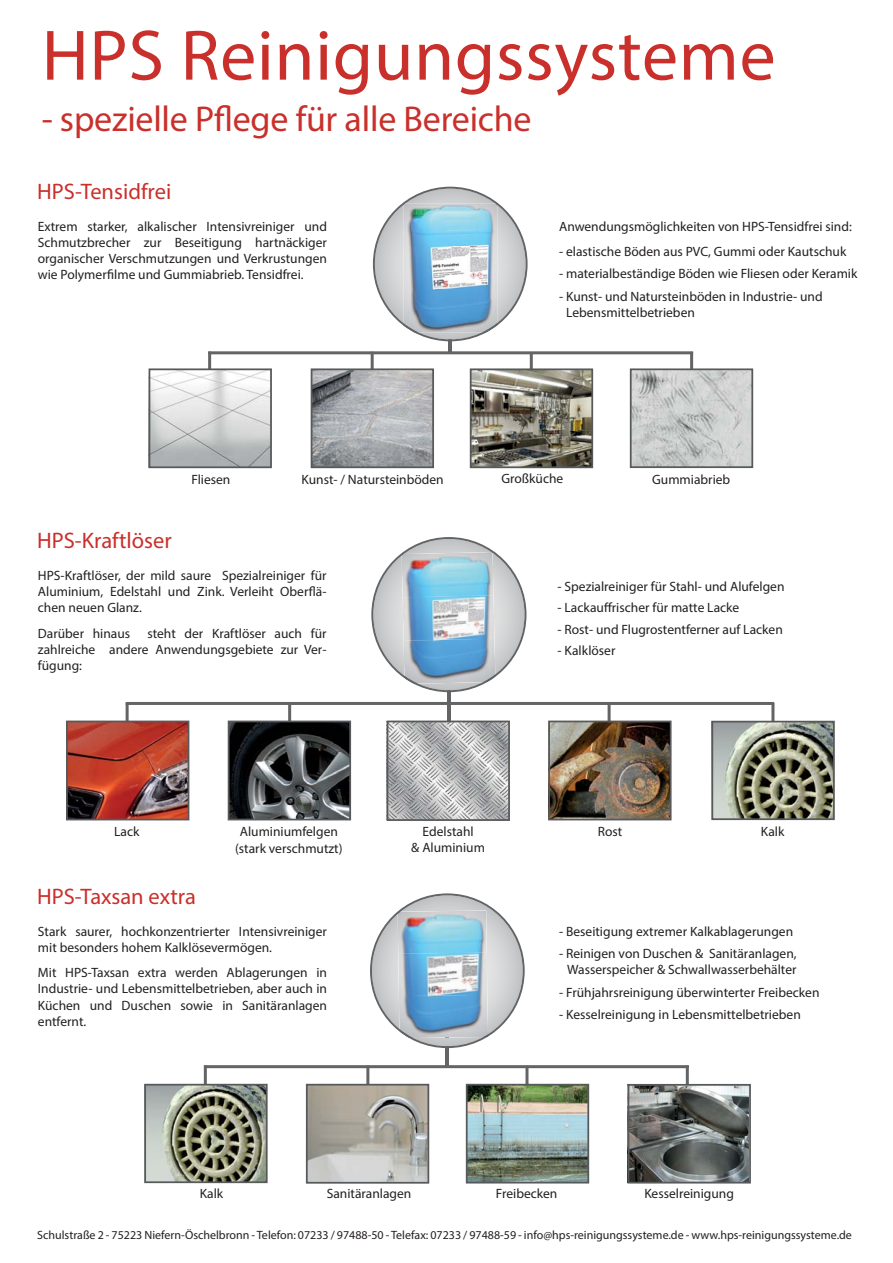
<style>
.page{position:relative;width:893px;height:1263px;background:#fff}
.page>*{position:absolute;margin:0;border:0;box-sizing:border-box;transform-origin:0 0}
.t1{font:72px "Myriad Pro";letter-spacing:.01em;color:#c9302b}
.t2{font:36px "Myriad Pro";letter-spacing:-.005em;color:#c9302b}
.t3{font:22.5px "Myriad Pro";color:#c9302b}
.t4{font:13.5px/16.2px "Myriad Pro";color:#231f20;text-align:justify}
.t5{font:12px "Myriad Pro";color:#231f20}
</style>
<div class="page">
<hr style="left:204px;top:1065px;width:3px;height:27px;background:#636466">
<hr style="left:366px;top:1065px;width:3px;height:20px;background:#636466">
<hr style="left:525px;top:1066px;width:3px;height:20px;background:#636466">
<hr style="left:446px;top:1033px;width:3px;height:34px;background:#636466">
<hr style="left:686px;top:1065px;width:3px;height:21px;background:#636466">
<hr style="left:204px;top:1065px;width:485px;height:3px;background:#636466">
<img style="left:147px;top:1087px;width:118px;height:93px">
<div style="left:144px;top:1084px;width:124px;height:99px;border:2px solid #58595b"></div>
<svg style="left:370px;top:893px;width:155px;height:155px"></svg>
<img style="left:399px;top:1026px;width:89px;height:12px">
<img style="left:469px;top:1087px;width:117px;height:93px">
<div style="left:466px;top:1084px;width:123px;height:99px;border:2px solid #58595b"></div>
<img style="left:309px;top:1087px;width:117px;height:93px">
<div style="left:306px;top:1084px;width:123px;height:99px;border:2px solid #58595b"></div>
<img style="left:631px;top:1087px;width:117px;height:93px">
<div style="left:628px;top:1084px;width:123px;height:99px;border:2px solid #58595b"></div>
<hr style="left:208px;top:352px;width:3px;height:77px;background:#636466">
<hr style="left:371px;top:352px;width:3px;height:56px;background:#636466">
<hr style="left:530px;top:352px;width:3px;height:59px;background:#636466">
<hr style="left:449px;top:333px;width:3px;height:20px;background:#636466">
<hr style="left:690px;top:352px;width:3px;height:59px;background:#636466">
<hr style="left:208px;top:351px;width:485px;height:3px;background:#636466">
<img style="left:152px;top:371px;width:117px;height:94px">
<div style="left:149px;top:368px;width:123px;height:100px;border:2px solid #58595b"></div>
<img style="left:314px;top:371px;width:117px;height:94px">
<div style="left:311px;top:368px;width:123px;height:100px;border:2px solid #58595b"></div>
<svg style="left:373px;top:187px;width:155px;height:154px"></svg>
<img style="left:403px;top:206px;width:95px;height:115px">
<img style="left:403px;top:204px;width:95px;height:2px">
<img style="left:403px;top:321px;width:95px;height:12px">
<img style="left:473px;top:371px;width:117px;height:94px">
<div style="left:470px;top:368px;width:123px;height:100px;border:2px solid #58595b"></div>
<img style="left:633px;top:371px;width:117px;height:94px">
<div style="left:630px;top:368px;width:123px;height:100px;border:2px solid #58595b"></div>
<hr style="left:126px;top:703px;width:3px;height:30px;background:#636466">
<hr style="left:288px;top:703px;width:3px;height:22px;background:#636466">
<hr style="left:447px;top:681px;width:3px;height:45px;background:#636466">
<hr style="left:608px;top:703px;width:3px;height:23px;background:#636466">
<hr style="left:771px;top:703px;width:3px;height:23px;background:#636466">
<hr style="left:126px;top:702px;width:648px;height:3px;background:#636466">
<img style="left:551px;top:723px;width:118px;height:94px">
<div style="left:548px;top:720px;width:124px;height:100px;border:2px solid #58595b"></div>
<img style="left:231px;top:723px;width:117px;height:94px">
<div style="left:228px;top:720px;width:123px;height:100px;border:2px solid #58595b"></div>
<img style="left:390px;top:723px;width:117px;height:95px">
<div style="left:387px;top:720px;width:123px;height:101px;border:2px solid #58595b"></div>
<img style="left:714px;top:724px;width:118px;height:93px">
<div style="left:711px;top:721px;width:124px;height:99px;border:2px solid #58595b"></div>
<img style="left:69px;top:723px;width:117px;height:94px">
<div style="left:66px;top:720px;width:123px;height:100px;border:2px solid #58595b"></div>
<svg style="left:371px;top:537px;width:155px;height:155px"></svg>
<img style="left:402px;top:552px;width:91px;height:7px">
<img style="left:404px;top:671px;width:91px;height:13px">
<h1 class="t1" style="left:42px;top:28px;width:735px">HPS Reinigungssysteme</h1>
<h2 class="t2" style="left:42px;top:105px;width:491px">- spezielle Pflege für alle Bereiche</h2>
<h3 class="t3" style="left:37px;top:183px;width:136px">HPS-Tensidfrei</h3>
<p class="t4" style="left:38px;top:219px;width:291px">Extrem starker, alkalischer Intensivreiniger und Schmutzbrecher zur Beseitigung hartnäckiger organischer Verschmutzungen und Verkrustungen wie Polymerfilme und Gummiabrieb. Tensidfrei.</p>
<p class="t4" style="left:559px;top:219px;width:294px">Anwendungsmöglichkeiten von HPS-Tensidfrei sind:</p>
<p class="t4" style="left:559px;top:245px;width:289px">- elastische Böden aus PVC, Gummi oder Kautschuk</p>
<p class="t4" style="left:559px;top:267px;width:300px">- materialbeständige Böden wie Fliesen oder Keramik</p>
<p class="t4" style="left:566px;top:290px;width:258px;text-indent:-7px">- Kunst- und Natursteinböden in Industrie- und<br>Lebensmittelbetrieben</p>
<p class="t4" style="left:302px;top:473px;width:144px">Kunst- / Natursteinböden</p>
<p class="t4" style="left:501px;top:472px;width:63px">Großküche</p>
<p class="t4" style="left:191px;top:473px;width:41px">Fliesen</p>
<p class="t4" style="left:652px;top:473px;width:80px">Gummiabrieb</p>
<h3 class="t3" style="left:37px;top:532px;width:136px">HPS-Kraftlöser</h3>
<p class="t4" style="left:38px;top:569px;width:290px">HPS-Kraftlöser, der mild saure Spezialreiniger für Aluminium, Edelstahl und Zink. Verleiht Oberflä&shy;chen neuen Glanz.</p>
<p class="t4" style="left:38px;top:627px;width:94px">Darüber hinaus</p>
<p class="t4" style="left:38px;top:627px;width:290px;text-indent:110px">steht der Kraftlöser auch für zahlreiche andere Anwendungsgebiete zur Ver&shy;fügung:</p>
<p class="t4" style="left:558px;top:579px;width:228px">- Spezialreiniger für Stahl- und Alufelgen</p>
<p class="t4" style="left:558px;top:601px;width:183px">- Lackauffrischer für matte Lacke</p>
<p class="t4" style="left:558px;top:622px;width:227px">- Rost- und Flugrostentferner auf Lacken</p>
<p class="t4" style="left:558px;top:644px;width:59px">- Kalklöser</p>
<p class="t4" style="left:114px;top:825px;width:27px">Lack</p>
<p class="t4" style="left:423px;top:824px;width:53px">Edelstahl</p>
<p class="t4" style="left:598px;top:825px;width:26px">Rost</p>
<p class="t4" style="left:761px;top:825px;width:25px">Kalk</p>
<p class="t4" style="left:411px;top:840px;width:75px">&amp; Aluminium</p>
<p class="t4" style="left:235px;top:825px;width:109px;text-align:center">Aluminiumfelgen (stark verschmutzt)</p>
<h3 class="t3" style="left:37px;top:888px;width:160px">HPS-Taxsan extra</h3>
<p class="t4" style="left:38px;top:924px;width:291px">Stark saurer, hochkonzentrierter Intensivreiniger mit besonders hohem Kalklösevermögen.</p>
<p class="t4" style="left:38px;top:966px;width:291px">Mit HPS-Taxsan extra werden Ablagerungen in Industrie- und Lebensmittelbetrieben, aber auch in Küchen und Duschen sowie in Sanitäranlagen entfernt.</p>
<p class="t4" style="left:559px;top:924px;width:236px">- Beseitigung extremer Kalkablagerungen</p>
<p class="t4" style="left:559px;top:947px;width:239px;text-align:center">- Reinigen von Duschen &amp; Sanitäranlagen,<br>Wasserspeicher &amp; Schwallwasserbehälter</p>
<p class="t4" style="left:559px;top:985px;width:262px">- Frühjahrsreinigung überwinterter Freibecken</p>
<p class="t4" style="left:559px;top:1008px;width:243px">- Kesselreinigung in Lebensmittelbetrieben</p>
<p class="t4" style="left:200px;top:1187px;width:25px">Kalk</p>
<p class="t4" style="left:327px;top:1187px;width:86px">Sanitäranlagen</p>
<p class="t4" style="left:496px;top:1187px;width:63px">Freibecken</p>
<p class="t4" style="left:644px;top:1187px;width:91px">Kesselreinigung</p>
<p class="t5" style="left:37px;top:1231px;width:816px">Schulstraße 2 - 75223 Niefern-Öschelbronn - Telefon: 07233 / 97488-50 - Telefax: 07233 / 97488-59 - info@hps-reinigungssysteme.de - www.hps-reinigungssysteme.de</p>
</div>
